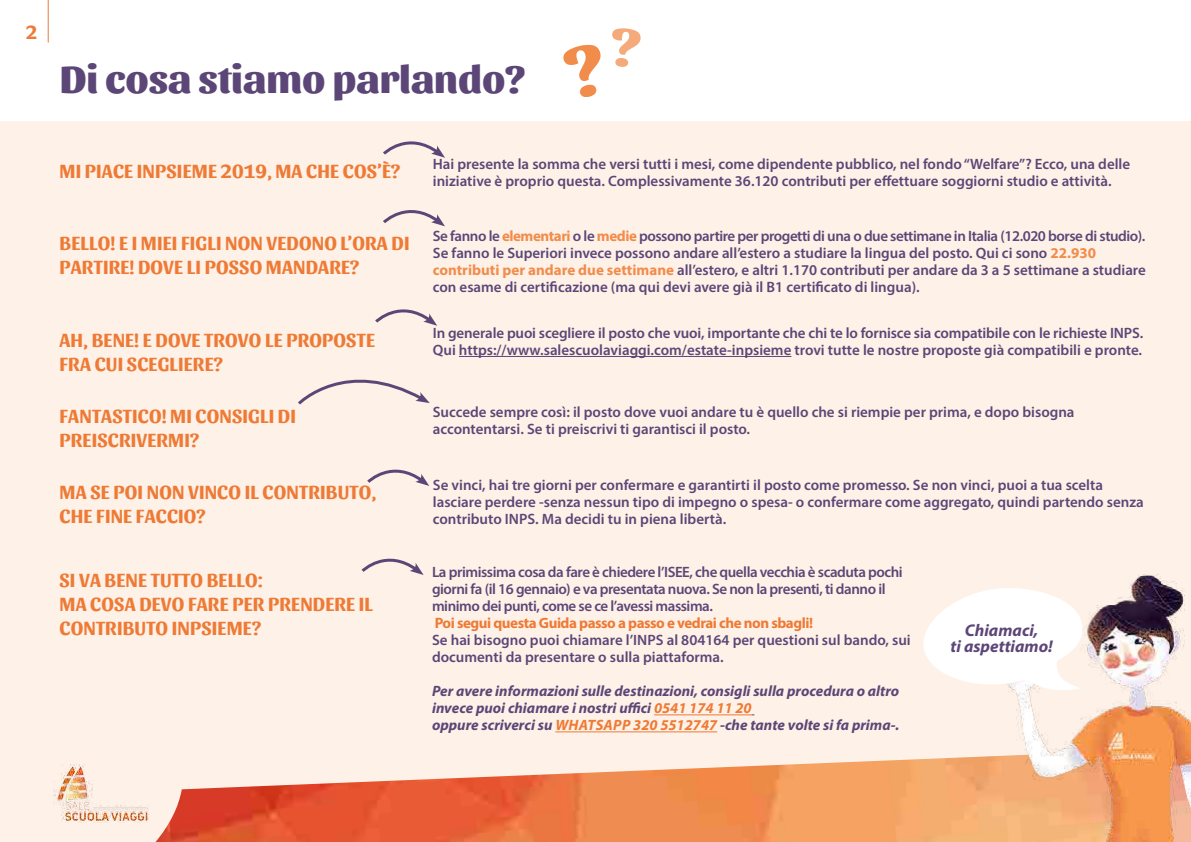
<style>
.page{position:relative;width:1191px;height:842px;background:#fff}
.page>*{position:absolute;margin:0;border:0;box-sizing:border-box;transform-origin:0 0}
.t1{font:800 40px "Sansita";color:#5c4677}
.t2{font:700 20px/24px "Sansita";letter-spacing:.01em;color:#ee7a35}
.t3{font:italic 700 17px/16px "Myriad Pro";color:#5c4677;text-align:center}
.t4{font:600 15px/17px "Myriad Pro";color:#5c4677}
.t5{font:600 15px/17px "Myriad Pro";letter-spacing:-.03em;color:#5c4677}
.t6{font:italic 700 15px/17px "Myriad Pro";color:#5c4677}
.t7{font:700 15px "Myriad Pro";letter-spacing:-.03em;color:#ee7a35}
.s1{font-weight:700;color:#f18c4b}
.s2{color:#ee7a35}
</style>
<div class="page">
<div style="left:0;top:122px;width:1191px;height:720px;background:#fef1e7"></div>
<img style="left:53px;top:764px;width:96px;height:57px">
<svg style="left:383px;top:141px;width:62px;height:17px"></svg>
<svg style="left:383px;top:210px;width:62px;height:16px"></svg>
<svg style="left:375px;top:309px;width:62px;height:17px"></svg>
<svg style="left:367px;top:469px;width:62px;height:17px"></svg>
<svg style="left:361px;top:558px;width:62px;height:17px"></svg>
<svg style="left:298px;top:379px;width:132px;height:26px"></svg>
<hr style="left:459px;top:356px;width:332px;height:1px;background:#5c4677">
<hr style="left:654px;top:714px;width:97px;height:1px;background:#ee7a35">
<hr style="left:555px;top:731px;width:162px;height:1px;background:#ee7a35">
<img style="left:155px;top:756px;width:823px;height:86px">
<svg style="left:563px;top:28px;width:78px;height:69px"></svg>
<img style="left:978px;top:574px;width:213px;height:268px">
<svg style="left:923px;top:584px;width:160px;height:113px"></svg>
<hr style="left:48px;top:0;width:1px;height:43px;background:#ee7a35">
<h2 class="t2" style="left:26px;top:20px;width:13px">2</h2>
<h1 class="t1" style="left:60px;top:55px;width:467px">Di cosa stiamo parlando?</h1>
<h2 class="t2" style="left:59px;top:159px;width:342px">MI PIACE INPSIEME 2019, MA CHE COS’È?</h2>
<h2 class="t2" style="left:59px;top:232px;width:351px">BELLO! E I MIEI FIGLI NON VEDONO L’ORA DI<br>PARTIRE! DOVE LI POSSO MANDARE?</h2>
<h2 class="t2" style="left:59px;top:328px;width:317px">AH, BENE! E DOVE TROVO LE PROPOSTE<br>FRA CUI SCEGLIERE?</h2>
<h2 class="t2" style="left:59px;top:405px;width:238px">FANTASTICO! MI CONSIGLI DI<br>PREISCRIVERMI?</h2>
<h2 class="t2" style="left:60px;top:481px;width:318px">MA SE POI NON VINCO IL CONTRIBUTO,<br>CHE FINE FACCIO?</h2>
<h2 class="t2" style="left:59px;top:568px;width:315px">SI VA BENE TUTTO BELLO:<br>MA COSA DEVO FARE PER PRENDERE IL<br>CONTRIBUTO INPSIEME?</h2>
<p class="t4" style="left:433px;top:155px;width:699px">Hai presente la somma che versi tutti i mesi, come dipendente pubblico, nel fondo “Welfare”? Ecco, una delle iniziative è proprio questa. Complessivamente 36.120 contributi per effettuare soggiorni studio e attività.</p>
<p class="t4" style="left:433px;top:227px;width:714px">Se fanno le <span class="s1">elementari</span> o le <span class="s1">medie</span> possono partire per progetti di una o due settimane in Italia (12.020 borse di studio).<br>Se fanno le Superiori invece possono andare all’estero a studiare la lingua del posto. Qui ci sono <span class="s1">22.930 contributi per andare due settimane</span> all’estero, e altri 1.170 contributi per andare da 3 a 5 settimane a studiare con esame di certificazione (ma qui devi avere già il B1 certificato di lingua).</p>
<p class="t4" style="left:433px;top:324px;width:712px">In generale puoi scegliere il posto che vuoi, importante che chi te lo fornisce sia compatibile con le richieste INPS.<br>Qui https://www.salescuolaviaggi.com/estate-inpsieme trovi tutte le nostre proposte già compatibili e pronte.</p>
<p class="t4" style="left:433px;top:403px;width:643px">Succede sempre così: il posto dove vuoi andare tu è quello che si riempie per prima, e dopo bisogna accontentarsi. Se ti preiscrivi ti garantisci il posto.</p>
<p class="t4" style="left:433px;top:476px;width:712px">Se vinci, hai tre giorni per confermare e garantirti il posto come promesso. Se non vinci, puoi a tua scelta lasciare perdere -senza nessun tipo di impegno o spesa- o confermare come aggregato, quindi partendo senza contributo INPS. Ma decidi tu in piena libertà.</p>
<p class="t5" style="left:432px;top:563px;width:472px">La primissima cosa da fare è chiedere l’ISEE, che quella vecchia è scaduta pochi giorni fa (il 16 gennaio) e va presentata nuova. Se non la presenti, ti danno il minimo dei punti, come se ce l’avessi massima.</p>
<p class="t7" style="left:435px;top:613px;width:380px">Poi segui questa Guida passo a passo e vedrai che non sbagli!</p>
<p class="t4" style="left:432px;top:631px;width:480px">Se hai bisogno puoi chiamare l’INPS al 804164 per questioni sul bando, sui documenti da presentare o sulla piattaforma.</p>
<p class="t6" style="left:432px;top:682px;width:469px">Per avere informazioni sulle destinazioni, consigli sulla procedura o altro invece puoi chiamare i nostri uffici <span class="s2">0541 174 11 20<br></span>oppure scriverci su <span class="s2">WHATSAPP 320 5512747</span> -che tante volte si fa prima-.</p>
<p class="t3" style="left:950px;top:621px;width:104px">Chiamaci,<br>ti aspettiamo!</p>
</div>
